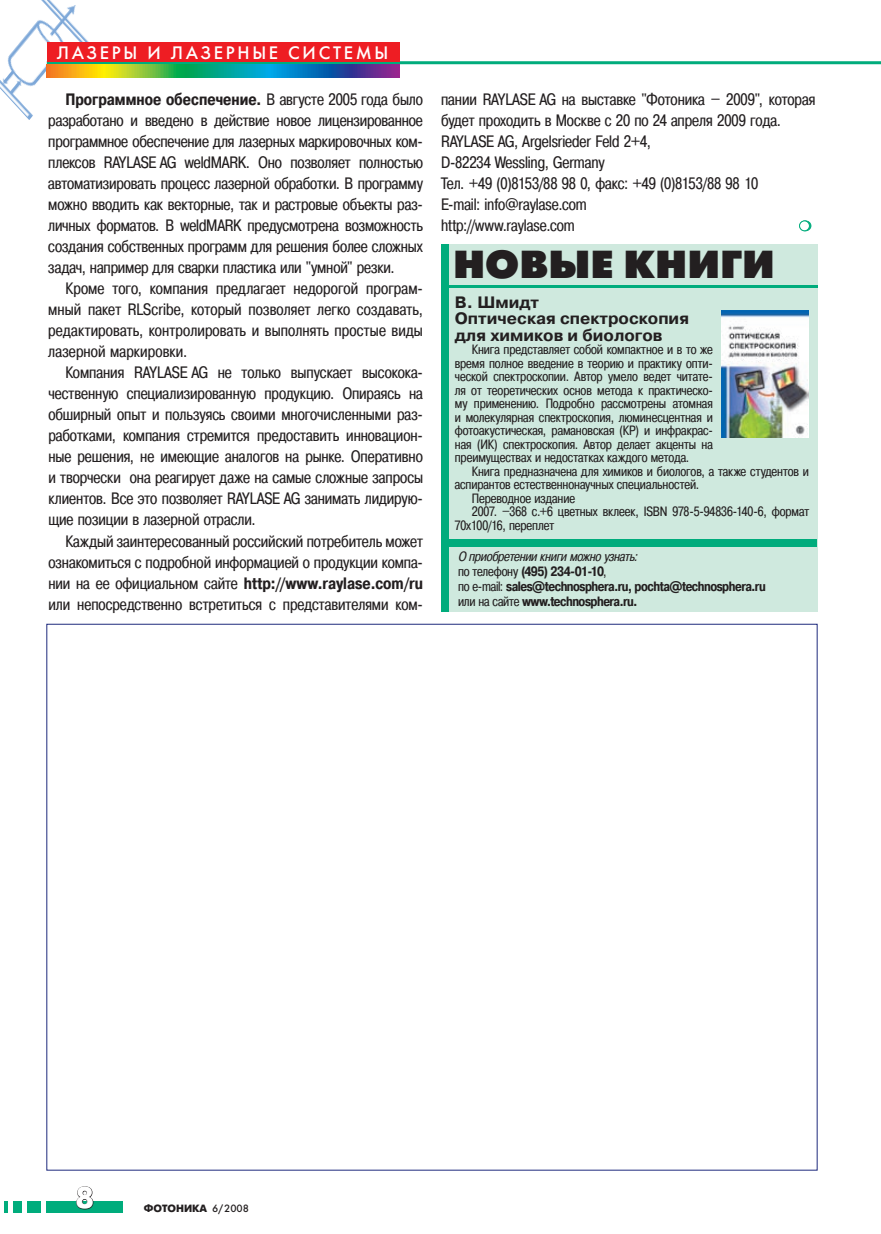
<style>
.page{position:relative;width:881px;height:1234px;background:#fff}
.page>*{position:absolute;margin:0;border:0;box-sizing:border-box;transform-origin:0 0}
.t1{font:39px "Futuris XC";color:#231f20}
.t2{font:700 30px "Futuris C";color:#fff}
.t3{font:18px "Futuris C";letter-spacing:.15em;color:#fff}
.t4{font:16.5px/21px "Pragmatica Cond C";color:#231f20;text-align:justify}
.t5{font:700 16.5px/16.5px "Pragmatica C";color:#231f20}
.t6{font:13.5px/13.5px "Pragmatica Cond C";letter-spacing:-.005em;color:#231f20;text-align:justify}
.t7{font:700 13.5px/15px "Pragmatica Cond C";letter-spacing:-.035em;color:#231f20}
.t8{font:10.5px "Futuris C";color:#231f20}
.t9{font:700 10.5px "Futuris C";color:#231f20}
.s1{font-weight:700}
.s2{font-weight:400;font-style:italic}
.s3{font-weight:400}
</style>
<div class="page">
<img style="left:0;top:0;width:89px;height:120px">
<hr style="left:47px;top:61px;width:833px;height:3px;background:#00ac7c">
<div style="left:47px;top:42px;width:352px;height:19px;background:#ee1d23"></div>
<svg style="left:47px;top:64px;width:352px;height:14px;background:#569274"></svg>
<div style="left:799px;top:221px;width:11px;height:10px;background:#12b285;border-radius:50%"></div>
<div style="left:799px;top:220px;width:12px;height:11px;border:1px solid #00ac7c;border-radius:50%"></div>
<svg style="left:799px;top:221px;width:10px;height:10px"></svg>
<div style="left:798px;top:220px;width:11px;height:11px;border:1px solid #00ac7c;border-radius:50%"></div>
<div style="left:441px;top:244px;width:375px;height:367px;background:#cfe9de"></div>
<div style="left:441px;top:244px;width:7px;height:367px;background:#00ac7c"></div>
<hr style="left:447px;top:285px;width:369px;height:2px;background:#00ac7c">
<img style="left:721px;top:311px;width:87px;height:127px">
<div style="left:442px;top:539px;width:374px;height:8px;background:#00ac7c"></div>
<div style="left:47px;top:1201px;width:76px;height:11px;background:#00ac7c"></div>
<div style="left:27px;top:1201px;width:14px;height:11px;background:#00ac7c"></div>
<div style="left:13px;top:1201px;width:9px;height:11px;background:#00ac7c"></div>
<hr style="left:4px;top:1201px;width:4px;height:11px;background:#00ac7c">
<svg style="left:76px;top:1186px;width:18px;height:23px"></svg>
<p class="t3" style="left:57px;top:42px;width:333px">лазеры и лазерные системы</p>
<p class="t4" style="left:48px;top:89px;width:376px;text-indent:17px"><span class="s1">Программное обеспечение.</span> В августе 2005 года было разработано и введено в действие новое лицензированное программное обеспечение для лазерных маркировочных ком&shy;плексов Raylase AG weldMARK. Оно позволяет полностью автоматизировать процесс лазерной обработки. В программу можно вводить как векторные, так и растровые объекты раз&shy;личных форматов. В weldMARK предусмотрена возможность создания собственных программ для решения более сложных задач, например для сварки пластика или "умной" резки.</p>
<p class="t4" style="left:48px;top:278px;width:376px;text-indent:17px">Кроме того, компания предлагает недорогой програм&shy;мный пакет RLScribe, который позволяет легко создавать, редактировать, контролировать и выполнять простые виды лазерной маркировки.</p>
<p class="t4" style="left:48px;top:362px;width:376px;text-indent:17px">Компания Raylase AG не только выпускает высокока&shy;чественную специализированную продукцию. Опираясь на обширный опыт и пользуясь своими многочисленными раз&shy;работками, компания стремится предоставить инновацион&shy;ные решения, не имеющие аналогов на рынке. Оперативно и творчески она реагирует даже на самые сложные запросы клиентов. Все это позволяет Raylase AG занимать лидирую&shy;щие позиции в лазерной отрасли.</p>
<p class="t4" style="left:48px;top:530px;width:376px;text-indent:17px">Каждый заинтересованный российский потребитель может ознакомиться с подробной информацией о продукции компа&shy;нии на ее официальном сайте <span class="s1">http://www.raylase.com/ru </span>или непосредственно встретиться с представителями ком-</p>
<p class="t4" style="left:441px;top:89px;width:376px;text-align:left">пании Raylase AG на выставке "Фотоника – 2009", которая будет проходить в Москве с 20 по 24 апреля 2009 года.<br>RAYLASE</p>
<p class="t4" style="left:441px;top:131px;width:318px;text-align:left;text-indent:57px">AG, Argelsrieder Feld 2+4,<br>D-82234 Wessling, Germany<br>Тел. +49 (0)8153/88 98 0, факс: +49 (0)8153/88 98 10<br>E-mail: info@raylase.com<br>http://www.raylase.com</p>
<h1 class="t1" style="left:453px;top:243px;width:323px">НОВЫЕ КНИГИ</h1>
<p class="t5" style="left:454px;top:294px;width:235px">В. Шмидт<br>Оптическая спектроскопия для химиков и биологов</p>
<p class="t6" style="left:454px;top:342px;width:259px;text-indent:17px">Книга представляет собой компактное и в то же время полное введение в теорию и практику опти&shy;ческой спектроскопии. Автор умело ведет читате&shy;ля от теоретических основ метода к практическо&shy;му применению. Подробно рассмотрены атомная и молекулярная спектроскопия, люминесцентная и фотоакустическая, рамановская (КР) и инфракрас&shy;ная (ИК) спектроскопия. Автор делает акценты на преимуществах и недостатках каждого метода.</p>
<p class="t6" style="left:471px;top:464px;width:338px">Книга предназначена для химиков и биологов, а также студентов и</p>
<p class="t6" style="left:454px;top:477px;width:246px">аспирантов естественнонаучных специальностей.</p>
<p class="t6" style="left:471px;top:491px;width:105px">Переводное издание</p>
<p class="t6" style="left:471px;top:504px;width:338px">2007. –368 с.+6 цветных вклеек, ISBN 978-5-94836-140-6, формат</p>
<p class="t6" style="left:454px;top:518px;width:101px">70х100/16, переплет</p>
<p class="t7" style="left:458px;top:548px;width:309px"><span class="s2">О приобретениикнигиможноузнать:<br></span><span class="s3">по телефону</span> (495) 234-01-10<span class="s3">,<br>по e-mail:</span> sales@technosphera.ru, pochta@technosphera.ru <span class="s3">или на сайте</span> www.technosphera.ru.</p>
<h2 class="t2" style="left:76px;top:1180px;width:19px">8</h2>
<p class="t9" style="left:144px;top:1202px;width:33px">ФОТОНИ</p>
<p class="t8" style="left:192px;top:1201px;width:58px"><span class="s1">КА</span> 6/2008</p>
</div>
